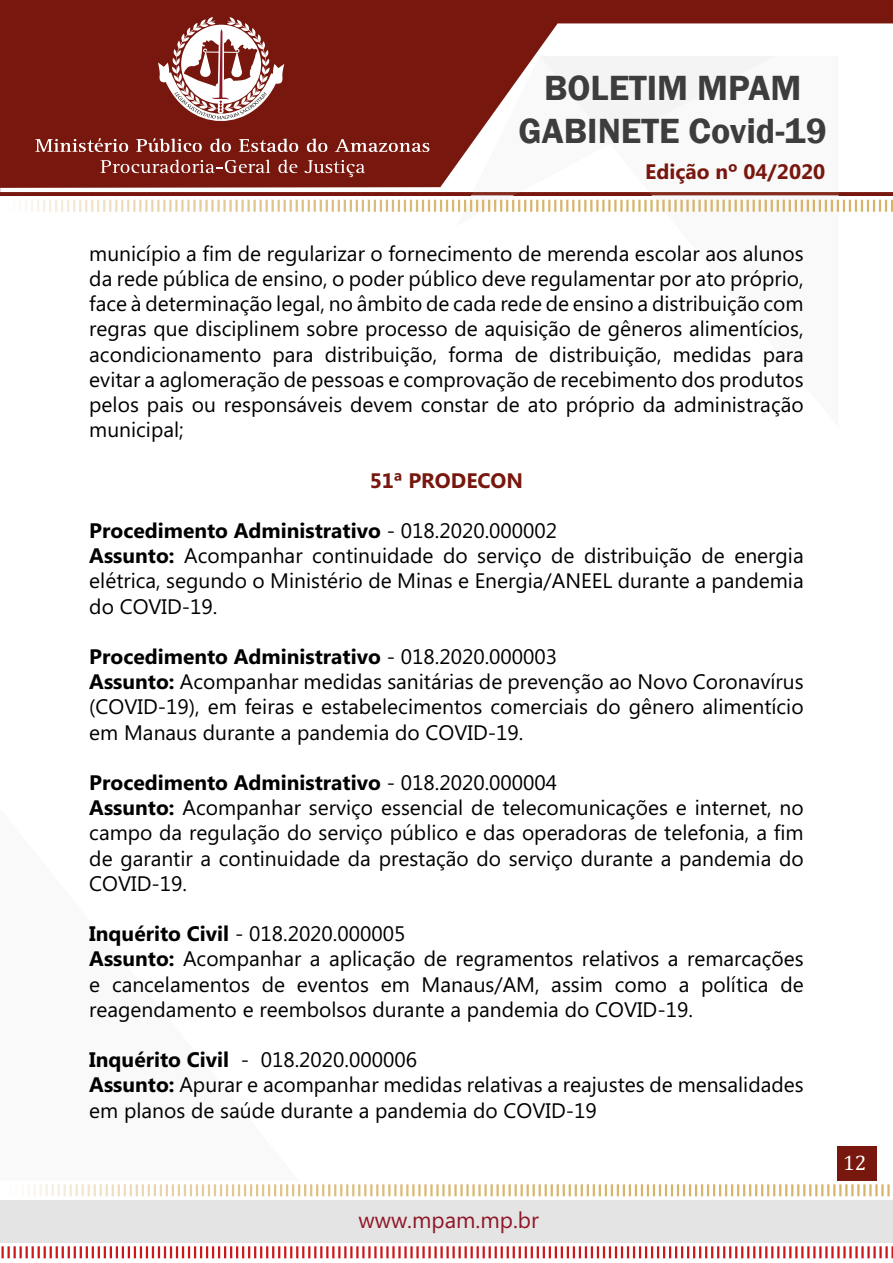
<style>
.page{position:relative;width:893px;height:1263px;background:#fff}
.page>*{position:absolute;margin:0;border:0;box-sizing:border-box;transform-origin:0 0}
.t1{font:600 36px/43.2px "Franklin Gothic";color:#3c3d3c;text-align:center}
.t2{font:22.5px "Microsoft Phags Pa";color:#8f1728}
.t3{font:21px/25.2px "Microsoft Phags Pa";color:#000}
.t4{font:700 21px "Microsoft Phags Pa";color:#78170e}
.t5{font:21px "Cambria";color:#fff}
.s1{font-weight:700}
</style>
<div class="page">
<div style="left:837px;top:1146px;width:40px;height:34px;background:#78170e"></div>
<div style="left:0;top:0;width:893px;height:195px;background:#78170e"></div>
<div style="left:1px;top:1200px;width:892px;height:43px;background:#e4e4e4"></div>
<svg style="left:2px;top:1246px;width:891px;height:12px"></svg>
<svg style="left:22px;top:1184px;width:868px;height:12px"></svg>
<svg style="left:1px;top:17px;width:892px;height:195px"></svg>
<h1 class="t1" style="left:519px;top:66px;width:310px">BOLETIM MPAM<br>GABINETE Covid-19</h1>
<p class="t4" style="left:645px;top:157px;width:181px">Edição nº 04/2020</p>
<p class="t3" style="left:89px;top:240px;width:716px;text-align:justify">município a fim de regularizar o fornecimento de merenda escolar aos alunos da rede pública de ensino, o poder público deve regulamentar por ato próprio, face à determinação legal, no âmbito de cada rede de ensino a distribuição com regras que disciplinem sobre processo de aquisição de gêneros alimentícios, acondicionamento para distribuição, forma de distribuição, medidas para evitar a aglomeração de pessoas e comprovação de recebimento dos produtos pelos pais ou responsáveis devem constar de ato próprio da administração municipal;</p>
<p class="t4" style="left:370px;top:465px;width:155px">51ª PRODECON</p>
<p class="t3" style="left:89px;top:517px;width:716px"><span class="s1">Procedimento Administrativo</span> - 018.2020.000002<br><span class="s1">Assunto:</span> Acompanhar continuidade do serviço de distribuição de energia elétrica, segundo o Ministério de Minas e Energia/ANEEL durante a pandemia do COVID-19.</p>
<p class="t3" style="left:89px;top:643px;width:716px"><span class="s1">Procedimento Administrativo</span> - 018.2020.000003<br><span class="s1">Assunto:</span> Acompanhar medidas sanitárias de prevenção ao Novo Coronavírus (COVID-19), em feiras e estabelecimentos comerciais do gênero alimentício em Manaus durante a pandemia do COVID-19.</p>
<p class="t3" style="left:89px;top:769px;width:716px"><span class="s1">Procedimento Administrativo</span> - 018.2020.000004<br><span class="s1">Assunto:</span> Acompanhar serviço essencial de telecomunicações e internet, no campo da regulação do serviço público e das operadoras de telefonia, a fim de garantir a continuidade da prestação do serviço durante a pandemia do COVID-19.</p>
<p class="t3" style="left:89px;top:920px;width:716px"><span class="s1">Inquérito Civil</span> - 018.2020.000005<br><span class="s1">Assunto:</span> Acompanhar a aplicação de regramentos relativos a remarcações e cancelamentos de eventos em Manaus/AM, assim como a política de reagendamento e reembolsos durante a pandemia do COVID-19.</p>
<p class="t3" style="left:89px;top:1046px;width:716px"><span class="s1">Inquérito Civil</span> - 018.2020.000006<br><span class="s1">Assunto:</span> Apurar e acompanhar medidas relativas a reajustes de mensalidades em planos de saúde durante a pandemia do COVID-19</p>
<p class="t2" style="left:358px;top:1204px;width:182px">www.mpam.mp.br</p>
<p class="t5" style="left:843px;top:1151px;width:25px">12</p>
</div>
